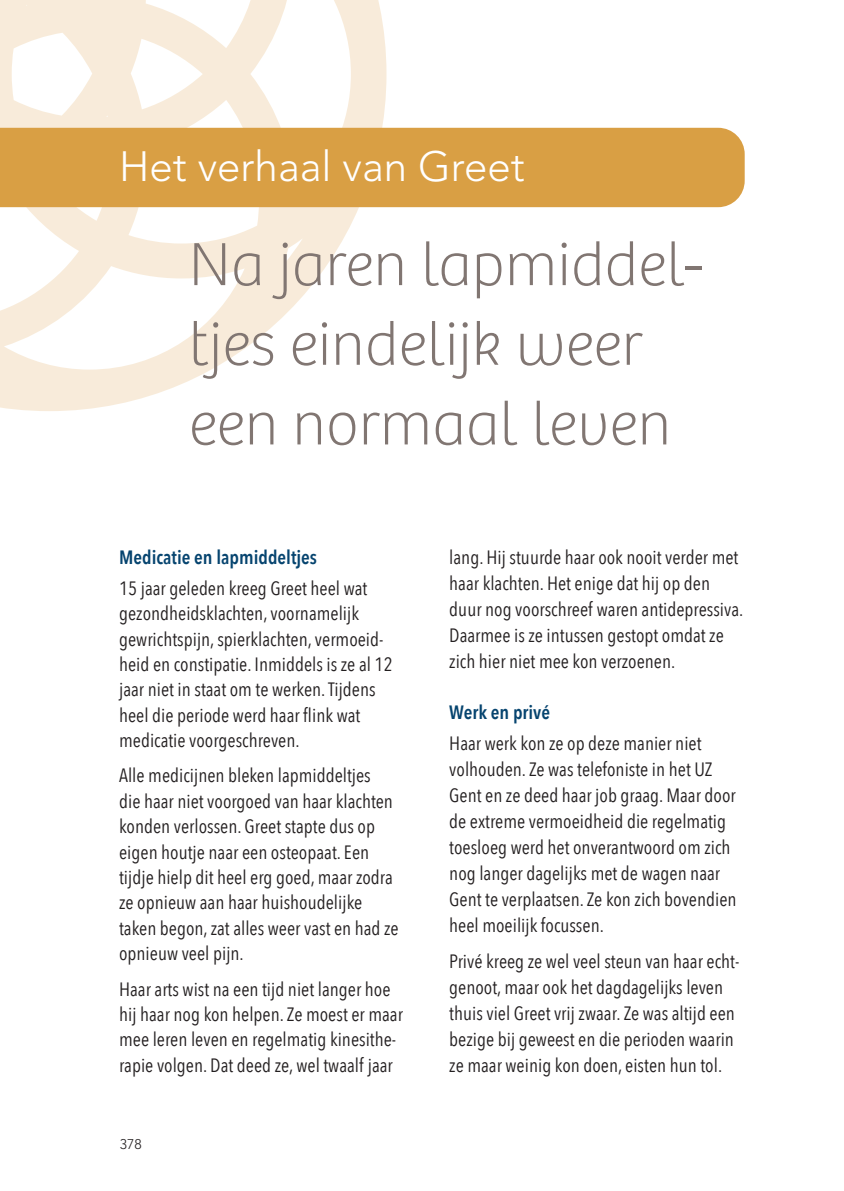
<style>
.page{position:relative;width:844px;height:1191px;background:#fff}
.page>*{position:absolute;margin:0;border:0;box-sizing:border-box;transform-origin:0 0}
.interview_titeling{font:100 63px/79.6px "Bree";color:#817672}
.interview_naam{font:300 42px "Avenir LT Std";color:#fff}
.interview_body{font:19.25px/25.4px "Avenir Next Condensed";color:#231f20}
.interview_tstitel{font:600 19.25px "Avenir Next Condensed";color:#06446f}
.t1{font:300 14px "Avenir LT Std";color:#231f20}
</style>
<div class="page">
<svg style="left:0;top:0;width:386px;height:411px"></svg>
<div style="left:0;top:128px;width:744px;height:79px;background:#d99f44"></div>
<p class="interview_naam" style="left:119px;top:141px;width:407px">Het verhaal van Greet</p>
<p class="interview_titeling" style="left:189px;top:226px;width:516px">Na jaren lapmiddel&shy;tjes eindelijk weer een normaal leven</p>
<p class="interview_tstitel" style="left:119px;top:541px;width:199px">Medicatie en lapmiddeltjes</p>
<p class="interview_body" style="left:119px;top:574px;width:275px">15 jaar geleden kreeg Greet heel wat gezondheidsklachten, voornamelijk gewrichtspijn, spierklachten, vermoeid&shy;heid en constipatie. Inmiddels is ze al 12 jaar niet in staat om te werken. Tijdens heel die periode werd haar flink wat medicatie voorgeschreven.</p>
<p class="interview_body" style="left:119px;top:762px;width:281px">Alle medicijnen bleken lapmiddeltjes<br>die haar niet voorgoed van haar klachten konden verlossen. Greet stapte dus op eigen houtje naar een osteopaat. Een tijdje hielp dit heel erg goed, maar zodra ze opnieuw aan haar huishoudelijke taken begon, zat alles weer vast en had ze opnieuw veel pijn.</p>
<p class="interview_body" style="left:119px;top:975px;width:285px">Haar arts wist na een tijd niet langer hoe hij haar nog kon helpen. Ze moest er maar mee leren leven en regelmatig kinesithe&shy;rapie volgen. Dat deed ze, wel twaalf jaar</p>
<p class="t1" style="left:120px;top:1135px;width:23px">378</p>
<p class="interview_body" style="left:449px;top:544px;width:295px;line-height:25.9px">lang. Hij stuurde haar ook nooit verder met haar klachten. Het enige dat hij op den duur nog voorschreef waren antidepressiva.<br>Daarmee is ze intussen gestopt omdat ze zich hier niet mee kon verzoenen.</p>
<p class="interview_tstitel" style="left:449px;top:696px;width:102px">Werk en privé</p>
<p class="interview_body" style="left:449px;top:729px;width:289px;line-height:25.9px">Haar werk kon ze op deze manier niet volhouden. Ze was telefoniste in het UZ Gent en ze deed haar job graag. Maar door de extreme vermoeidheid die regelmatig toesloeg werd het onverantwoord om zich nog langer dagelijks met de wagen naar Gent te verplaatsen. Ze kon zich bovendien heel moeilijk focussen.</p>
<p class="interview_body" style="left:449px;top:947px;width:291px;line-height:25.9px">Privé kreeg ze wel veel steun van haar echt&shy;genoot, maar ook het dagdagelijks leven thuis viel Greet vrij zwaar. Ze was altijd een bezige bij geweest en die perioden waarin ze maar weinig kon doen, eisten hun tol.</p>
</div>
